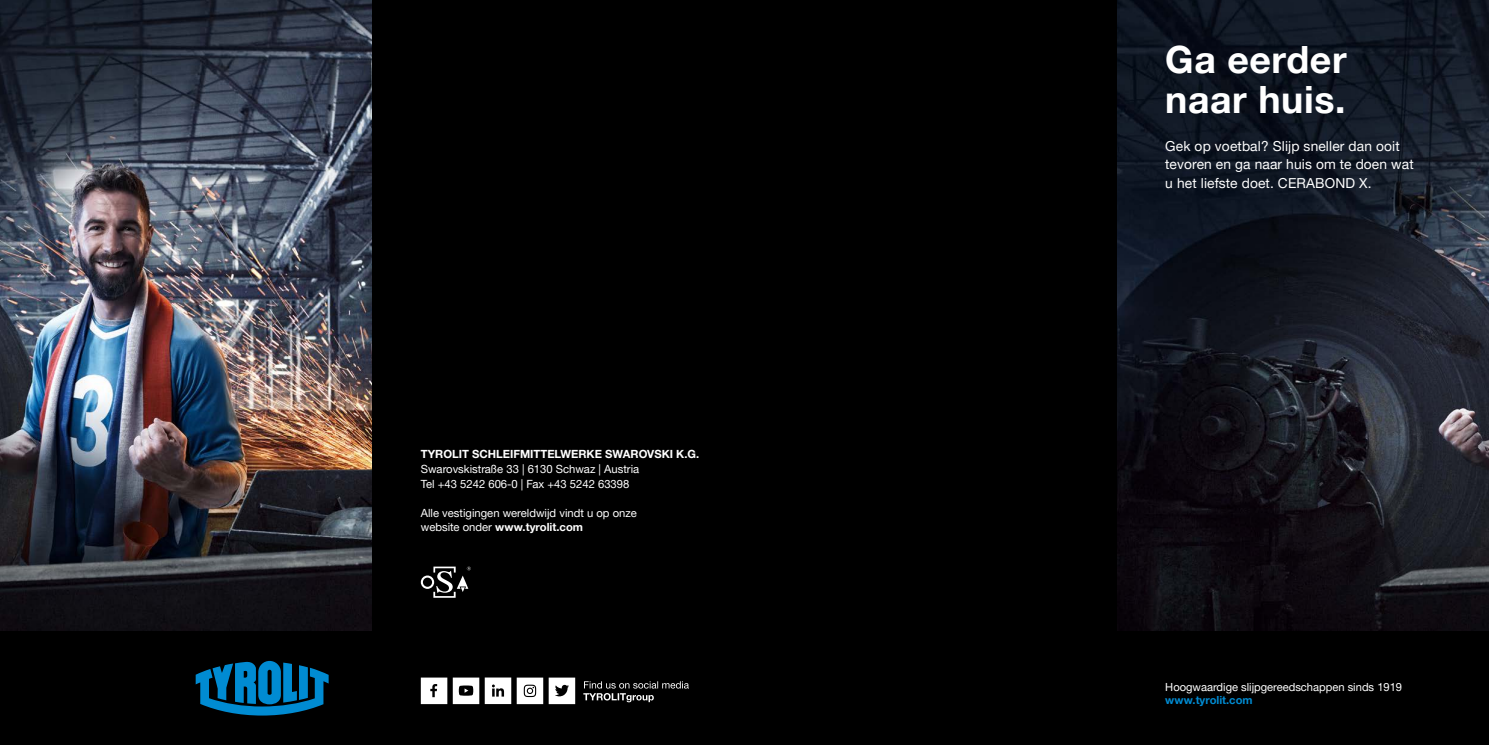
<style>
.page{position:relative;width:1489px;height:745px;background:#fff}
.page>*{position:absolute;margin:0;border:0;box-sizing:border-box;transform-origin:0 0}
.t1{font:700 37.5px/40px "Helvetica Neue LTW1 G";letter-spacing:.015em;color:#fff}
.t2{font:13.75px/18.8px "Helvetica Neue LTW1 G";letter-spacing:.01em;color:#fff}
.t3{font:11.25px/15px "Helvetica Neue LTW1 G";color:#fff}
.t4{font:700 11.25px "Helvetica Neue LTW1 G";color:#fff}
.t5{font:11.12px "Helvetica Neue LTW1 G";color:#fff}
.t6{font:700 11.12px "Helvetica Neue LTW1 G";color:#008bd2}
.s1{font-weight:700}
</style>
<div class="page">
<img style="left:0;top:0;width:372px;height:631px">
<img style="left:1116px;top:0;width:372px;height:631px">
<div style="left:1116px;top:631px;width:372px;height:113px;background:#000"></div>
<div style="left:0;top:631px;width:372px;height:113px;background:#000"></div>
<div style="left:372px;top:0;width:744px;height:744px;background:#000"></div>
<svg style="left:421px;top:566px;width:50px;height:31px"></svg>
<svg style="left:196px;top:660px;width:132px;height:55px"></svg>
<svg style="left:583px;top:681px;width:106px;height:20px"></svg>
<svg style="left:421px;top:677px;width:26px;height:26px"></svg>
<svg style="left:453px;top:677px;width:122px;height:26px"></svg>
<p class="t4" style="left:421px;top:447px;width:280px">TYROLIT SCHLEIFMITTELWERKE SWAROVSKI K.G.</p>
<p class="t3" style="left:421px;top:461px;width:220px">Swarovskistraße 33 | 6130 Schwaz | Austria<br>Tel +43 5242 606-0 | Fax +43 5242 63398</p>
<p class="t3" style="left:421px;top:505px;width:217px;line-height:13.8px">Alle vestigingen wereldwijd vindt u op onze website onder <span class="s1">www.tyrolit.com</span></p>
<h1 class="t1" style="left:1165px;top:39px;width:183px">Ga eerder naar huis.</h1>
<p class="t2" style="left:1165px;top:136px;width:250px">Gek op voetbal? Slijp sneller dan ooit tevoren en ga naar huis om te doen wat u het liefste doet. CERABOND X.</p>
<p class="t5" style="left:1165px;top:679px;width:238px">Hoogwaardige slijpgereedschappen sinds 1919</p>
<p class="t6" style="left:1165px;top:693px;width:89px">www.tyrolit.com</p>
</div>
